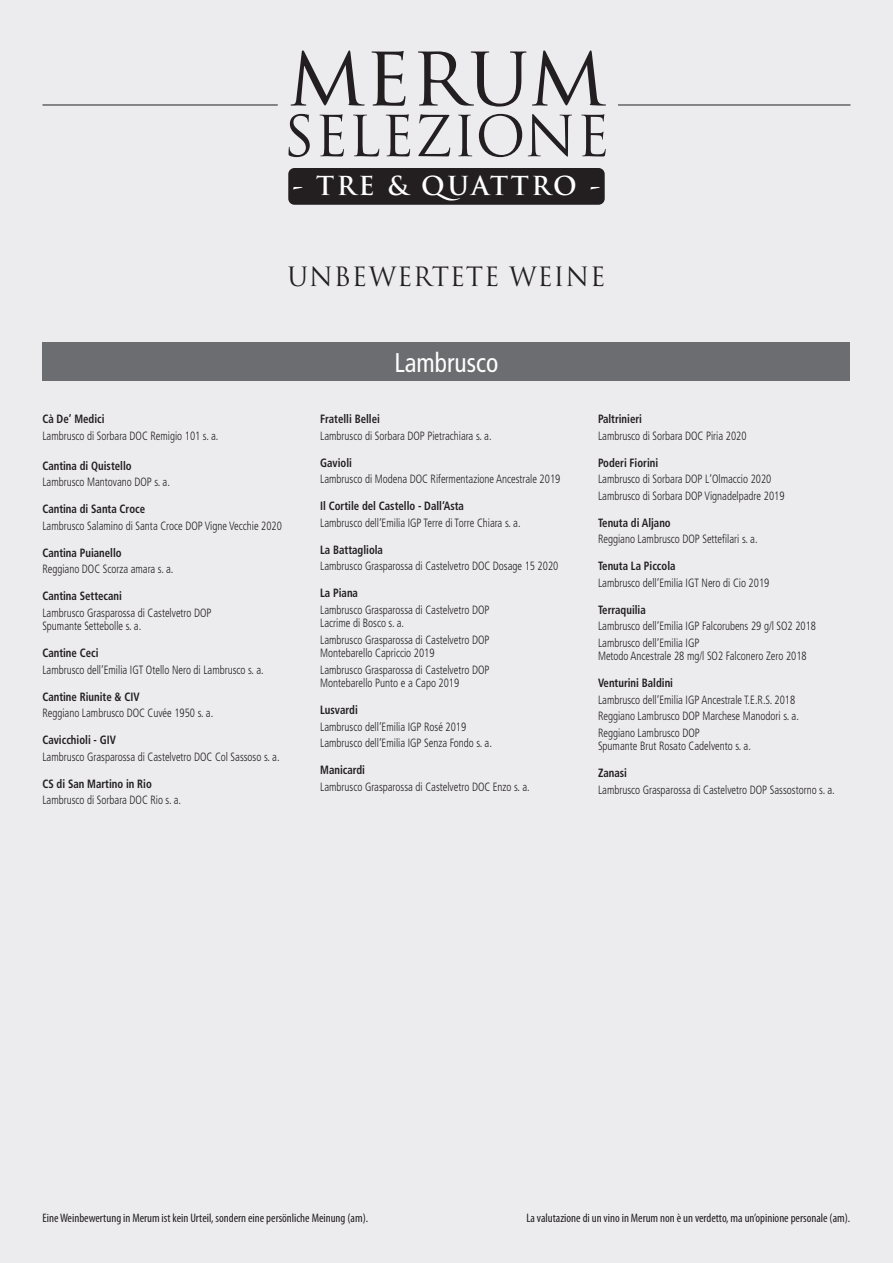
<style>
.page{position:relative;width:893px;height:1263px;background:#ececee}
.page>*{position:absolute;margin:0;border:0;box-sizing:border-box;transform-origin:0 0}
.t1{font:84.3px "Trajan Pro";color:#231f20}
.t2{font:55.05px "Trajan Pro";color:#231f20}
.t3{font:condensed 27px "Frutiger";color:#fff;scale:.94 1}
.t4{font:25.95px "Trajan";letter-spacing:.03em;color:#231f20}
.t5{font:700 25.5px "Trajan Pro";letter-spacing:.1em;color:#fff}
.t6{font:condensed 12.3px "Myriad Pro";color:#231f20}
.Wein{font:300 condensed 12px/13.5px "Frutiger";color:#231f20;scale:.9 1}
._4{font:700 condensed 12px "Frutiger";color:#231f20;scale:.9 1}
</style>
<div class="page">
<div style="left:288px;top:168px;width:317px;height:37px;background:#231f20;border-radius:6px"></div>
<div style="left:43px;top:342px;width:807px;height:39px;background:#6c6d70"></div>
<hr style="left:43px;top:105px;width:234px;height:1px;background:#231f20">
<hr style="left:618px;top:105px;width:232px;height:1px;background:#231f20">
<p class="t1" style="left:287px;top:21px;width:321px">merum</p>
<p class="t2" style="left:283px;top:101px;width:328px">SELEZIONE</p>
<p class="t5" style="left:292px;top:170px;width:309px">- TRE &amp; QUATTRO -</p>
<p class="t4" style="left:288px;top:261px;width:319px">UNBEWERTETE WEINE</p>
<p class="_4" style="left:42px;top:412px;width:71px">Cà De’ Medici</p>
<p class="Wein" style="left:42px;top:429px;width:197px">Lambrusco di Sorbara DOC Remigio 101 s. a.</p>
<p class="_4" style="left:42px;top:459px;width:101px">Cantina di Quistello</p>
<p class="Wein" style="left:42px;top:476px;width:143px">Lambrusco Mantovano DOP s. a.</p>
<p class="_4" style="left:42px;top:502px;width:116px">Cantina di Santa Croce</p>
<p class="Wein" style="left:42px;top:519px;width:268px">Lambrusco Salamino di Santa Croce DOP Vigne Vecchie 2020</p>
<p class="_4" style="left:42px;top:545px;width:90px">Cantina Puianello</p>
<p class="Wein" style="left:42px;top:562px;width:147px">Reggiano DOC Scorza amara s. a.</p>
<p class="_4" style="left:42px;top:589px;width:90px">Cantina Settecani</p>
<p class="Wein" style="left:42px;top:606px;width:190px">Lambrusco Grasparossa di Castelvetro DOP<br>Spumante Settebolle s. a.</p>
<p class="_4" style="left:42px;top:646px;width:64px">Cantine Ceci</p>
<p class="Wein" style="left:42px;top:663px;width:248px">Lambrusco dell‘Emilia IGT Otello Nero di Lambrusco s. a.</p>
<p class="_4" style="left:42px;top:689px;width:110px">Cantine Riunite &amp; CIV</p>
<p class="Wein" style="left:42px;top:706px;width:191px">Reggiano Lambrusco DOC Cuvée 1950 s. a.</p>
<p class="_4" style="left:42px;top:733px;width:83px">Cavicchioli - GIV</p>
<p class="Wein" style="left:42px;top:750px;width:265px">Lambrusco Grasparossa di Castelvetro DOC Col Sassoso s. a.</p>
<p class="_4" style="left:42px;top:776px;width:123px">CS di San Martino in Rio</p>
<p class="Wein" style="left:42px;top:793px;width:156px">Lambrusco di Sorbara DOC Rio s. a.</p>
<p class="t3" style="left:394px;top:347px;width:112px">Lambrusco</p>
<p class="_4" style="left:320px;top:412px;width:68px">Fratelli Bellei</p>
<p class="Wein" style="left:320px;top:429px;width:192px">Lambrusco di Sorbara DOP Pietrachiara s. a.</p>
<p class="_4" style="left:320px;top:456px;width:37px">Gavioli</p>
<p class="Wein" style="left:320px;top:473px;width:268px">Lambrusco di Modena DOC Rifermentazione Ancestrale 2019</p>
<p class="_4" style="left:320px;top:499px;width:161px">Il Cortile del Castello - Dall‘Asta</p>
<p class="Wein" style="left:320px;top:516px;width:224px">Lambrusco dell‘Emilia IGP Terre di Torre Chiara s. a.</p>
<p class="_4" style="left:320px;top:542px;width:71px">La Battagliola</p>
<p class="Wein" style="left:320px;top:560px;width:266px">Lambrusco Grasparossa di Castelvetro DOC Dosage 15 2020</p>
<p class="_4" style="left:320px;top:586px;width:44px">La Piana</p>
<p class="Wein" style="left:320px;top:603px;width:190px">Lambrusco Grasparossa di Castelvetro DOP<br>Lacrime di Bosco s. a.</p>
<p class="Wein" style="left:320px;top:633px;width:190px">Lambrusco Grasparossa di Castelvetro DOP<br>Montebarello Capriccio 2019</p>
<p class="Wein" style="left:320px;top:663px;width:190px">Lambrusco Grasparossa di Castelvetro DOP<br>Montebarello Punto e a Capo 2019</p>
<p class="_4" style="left:320px;top:703px;width:43px">Lusvardi</p>
<p class="Wein" style="left:320px;top:720px;width:164px">Lambrusco dell‘Emilia IGP Rosé 2019</p>
<p class="Wein" style="left:320px;top:736px;width:192px">Lambrusco dell‘Emilia IGP Senza Fondo s. a.</p>
<p class="_4" style="left:320px;top:763px;width:51px">Manicardi</p>
<p class="Wein" style="left:320px;top:780px;width:234px">Lambrusco Grasparossa di Castelvetro DOC Enzo s. a.</p>
<p class="_4" style="left:598px;top:412px;width:50px">Paltrinieri</p>
<p class="Wein" style="left:598px;top:429px;width:167px">Lambrusco di Sorbara DOC Piria 2020</p>
<p class="_4" style="left:598px;top:456px;width:68px">Poderi Fiorini</p>
<p class="Wein" style="left:598px;top:473px;width:194px">Lambrusco di Sorbara DOP L‘Olmaccio 2020</p>
<p class="Wein" style="left:598px;top:489px;width:209px">Lambrusco di Sorbara DOP Vignadelpadre 2019</p>
<p class="_4" style="left:598px;top:515px;width:82px">Tenuta di Aljano</p>
<p class="Wein" style="left:598px;top:533px;width:179px">Reggiano Lambrusco DOP Settefilari s. a.</p>
<p class="_4" style="left:598px;top:559px;width:88px">Tenuta La Piccola</p>
<p class="Wein" style="left:598px;top:576px;width:192px">Lambrusco dell‘Emilia IGT Nero di Cio 2019</p>
<p class="_4" style="left:598px;top:602px;width:55px">Terraquilia</p>
<p class="Wein" style="left:598px;top:619px;width:244px">Lambrusco dell‘Emilia IGP Falcorubens 29 g/l SO2 2018</p>
<p class="Wein" style="left:598px;top:636px;width:233px">Lambrusco dell‘Emilia IGP<br>Metodo Ancestrale 28 mg/l SO2 Falconero Zero 2018</p>
<p class="_4" style="left:598px;top:676px;width:85px">Venturini Baldini</p>
<p class="Wein" style="left:598px;top:693px;width:221px">Lambrusco dell‘Emilia IGP Ancestrale T.E.R.S. 2018</p>
<p class="Wein" style="left:598px;top:709px;width:225px">Reggiano Lambrusco DOP Marchese Manodori s. a.</p>
<p class="Wein" style="left:598px;top:726px;width:172px">Reggiano Lambrusco DOP<br>Spumante Brut Rosato Cadelvento s. a.</p>
<p class="_4" style="left:598px;top:766px;width:34px">Zanasi</p>
<p class="Wein" style="left:598px;top:783px;width:265px">Lambrusco Grasparossa di Castelvetro DOP Sassostorno s. a.</p>
<p class="t6" style="left:43px;top:1211px;width:327px">Eine Weinbewertung in Merum ist kein Urteil, sondern eine persönliche Meinung (am).</p>
<p class="t6" style="left:526px;top:1211px;width:325px">La valutazione di un vino in Merum non è un verdetto, ma un’opinione personale (am).</p>
</div>
